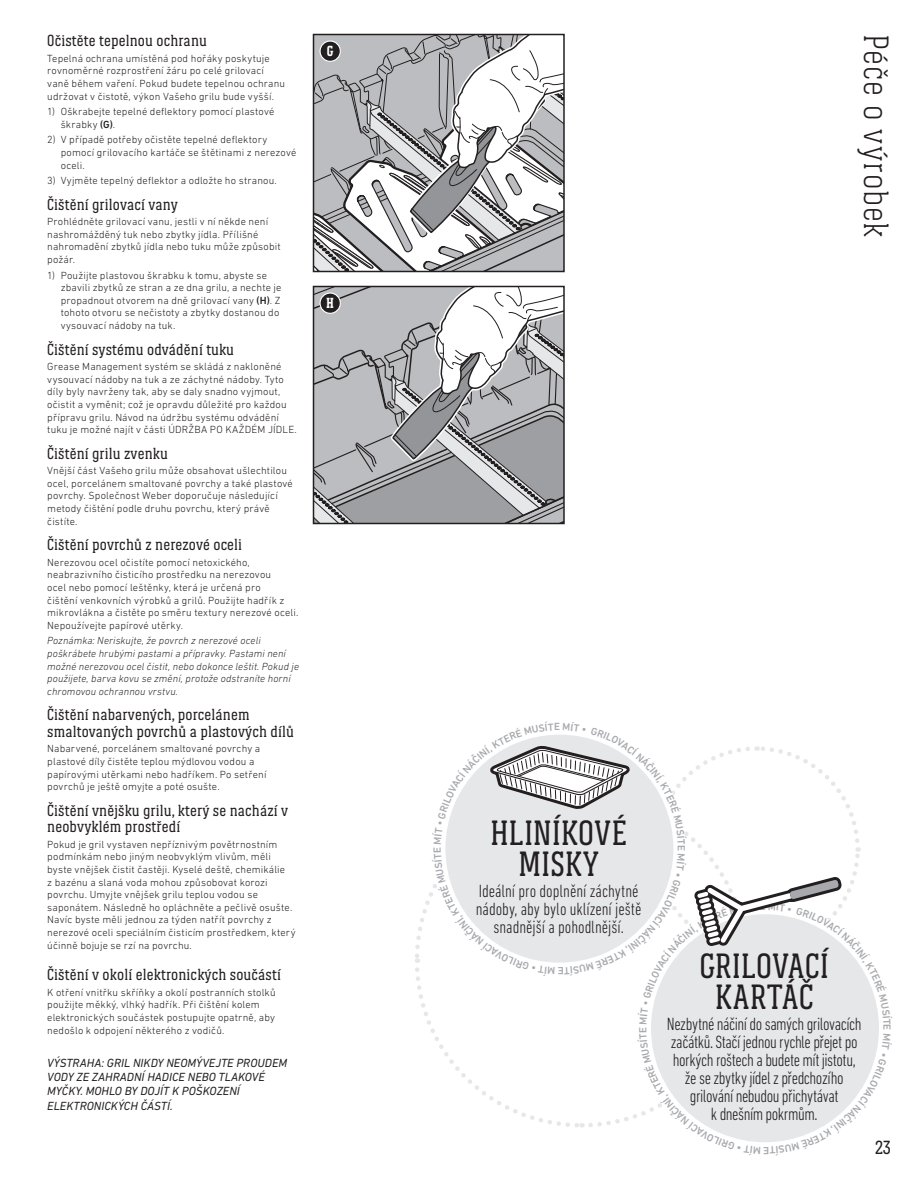
<style>
.page{position:relative;width:918px;height:1188px;background:#fff}
.page>*{position:absolute;margin:0;border:0;box-sizing:border-box;transform-origin:0 0}
.t1{font:36px/31.5px "Weber Serif";color:#231f20;text-align:center}
.t2{font:300 36px "Weber Serif";letter-spacing:.025em;color:#231f20}
.t3{font:19.5px "Weber Serif";color:#231f20}
.t4{font:300 condensed 18px/18px "DIN Next LT Pro";letter-spacing:-.025em;color:#231f20;text-align:center}
.t5{font:300 condensed 18px/18px "DIN Next LT Pro";color:#231f20;text-align:center}
.t6{font:16.5px/16.5px "Weber Serif";letter-spacing:.01em;color:#231f20}
.t7{font:700 15px "Weber Serif";color:#fff}
.t8{font:italic 12px/14.4px "DIN Next LT Pro";color:#231f20}
.t9{font:300 10.5px/12.6px "DIN Next LT Pro";letter-spacing:.015em;color:#231f20}
.t10{font:italic 300 10.5px/12.6px "DIN Next LT Pro";letter-spacing:.01em;color:#231f20}
.s1{font-weight:500}
</style>
<div class="page">
<svg style="left:316px;top:37px;width:246px;height:232px"></svg>
<div style="left:313px;top:34px;width:252px;height:238px;border:2px solid #231f20"></div>
<div style="left:320px;top:41px;width:20px;height:20px;background:#231f20;border-radius:50%"></div>
<div style="left:320px;top:40px;width:21px;height:22px;border:1px solid #fff;border-radius:50%"></div>
<svg style="left:316px;top:289px;width:246px;height:232px;background:#b1b1b4"></svg>
<div style="left:313px;top:286px;width:252px;height:238px;border:2px solid #231f20"></div>
<div style="left:320px;top:293px;width:20px;height:20px;background:#231f20;border-radius:50%"></div>
<div style="left:320px;top:292px;width:21px;height:22px;border:1px solid #fff;border-radius:50%"></div>
<svg style="left:415px;top:735px;width:464px;height:407px"></svg>
<h3 class="t6" style="left:47px;top:32px;width:161px">Očistěte tepelnou ochranu</h3>
<p class="t9" style="left:47px;top:52px;width:240px">Tepelná ochrana umístěná pod hořáky poskytuje rovnoměrné rozprostření žáru po celé grilovací vaně během vaření. Pokud budete tepelnou ochranu udržovat v čistotě, výkon Vašeho grilu bude vyšší.</p>
<p class="t9" style="left:61px;top:105px;width:215px;text-indent:-14px">1) Oškrabejte tepelné deflektory pomocí plastové škrabky <span class="s1">(G)</span>.</p>
<p class="t9" style="left:61px;top:133px;width:237px;text-indent:-14px">2) V případě potřeby očistěte tepelné deflektory pomocí grilovacího kartáče se štětinami z nerezové oceli.</p>
<p class="t9" style="left:47px;top:174px;width:231px">3) Vyjměte tepelný deflektor a odložte ho stranou.</p>
<h3 class="t6" style="left:47px;top:196px;width:132px">Čištění grilovací vany</h3>
<p class="t9" style="left:47px;top:215px;width:235px">Prohlédněte grilovací vanu, jestli v ní někde není nashromážděný tuk nebo zbytky jídla. Přílišné nahromadění zbytků jídla nebo tuku může způsobit požár.</p>
<p class="t9" style="left:61px;top:269px;width:222px;text-indent:-14px">1) Použijte plastovou škrabku k tomu, abyste se zbavili zbytků ze stran a ze dna grilu, a nechte je propadnout otvorem na dně grilovací vany <span class="s1">(H)</span>. Z tohoto otvoru se nečistoty a zbytky dostanou do vysouvací nádoby na tuk.</p>
<h3 class="t6" style="left:47px;top:341px;width:188px">Čištění systému odvádění tuku</h3>
<p class="t9" style="left:47px;top:360px;width:251px">Grease Management systém se skládá z nakloněné vysouvací nádoby na tuk a ze záchytné nádoby. Tyto díly byly navrženy tak, aby se daly snadno vyjmout, očistit a vyměnit; což je opravdu důležité pro každou přípravu grilu. Návod na údržbu systému odvádění tuku je možné najít v části ÚDRŽBA PO KAŽDÉM JÍDLE.</p>
<h3 class="t6" style="left:47px;top:445px;width:122px">Čištění grilu zvenku</h3>
<p class="t9" style="left:47px;top:464px;width:247px">Vnější část Vašeho grilu může obsahovat ušlechtilou ocel, porcelánem smaltované povrchy a také plastové povrchy. Společnost Weber doporučuje následující metody čištění podle druhu povrchu, který právě čistíte.</p>
<h3 class="t6" style="left:47px;top:536px;width:196px">Čištění povrchů z nerezové oceli</h3>
<p class="t9" style="left:47px;top:556px;width:253px">Nerezovou ocel očistíte pomocí netoxického, neabrazivního čisticího prostředku na nerezovou<br>ocel nebo pomocí leštěnky, která je určená pro<br>čištění venkovních výrobků a grilů. Použijte hadřík z mikrovlákna a čistěte po směru textury nerezové oceli.<br>Nepoužívejte papírové utěrky.</p>
<p class="t10" style="left:47px;top:634px;width:253px">Poznámka: Neriskujte, že povrch z nerezové oceli poškrábete hrubými pastami a přípravky. Pastami není možné nerezovou ocel čistit, nebo dokonce leštit. Pokud je použijete, barva kovu se změní, protože odstraníte horní chromovou ochrannou vrstvu.</p>
<h3 class="t6" style="left:47px;top:706px;width:248px">Čištění nabarvených, porcelánem smaltovaných povrchů a plastových dílů</h3>
<p class="t9" style="left:47px;top:742px;width:221px">Nabarvené, porcelánem smaltované povrchy a plastové díly čistěte teplou mýdlovou vodou a papírovými utěrkami nebo hadříkem. Po setření povrchů je ještě omyjte a poté osušte.</p>
<h3 class="t6" style="left:47px;top:802px;width:242px">Čištění vnějšku grilu, který se nachází v neobvyklém prostředí</h3>
<p class="t9" style="left:47px;top:838px;width:250px">Pokud je gril vystaven nepříznivým povětrnostním podmínkám nebo jiným neobvyklým vlivům, měli byste vnějšek čistit častěji. Kyselé deště, chemikálie<br>z bazénu a slaná voda mohou způsobovat korozi povrchu. Umyjte vnějšek grilu teplou vodou se saponátem. Následně ho opláchněte a pečlivě osušte.<br>Navíc byste měli jednou za týden natřít povrchy z nerezové oceli speciálním čisticím prostředkem, který účinně bojuje se rzí na povrchu.</p>
<h3 class="t6" style="left:47px;top:966px;width:235px">Čištění v okolí elektronických součástí</h3>
<p class="t9" style="left:47px;top:986px;width:230px">K otření vnitřku skříňky a okolí postranních stolků použijte měkký, vlhký hadřík. Při čištění kolem elektronických součástek postupujte opatrně, aby nedošlo k odpojení některého z vodičů.</p>
<p class="t8" style="left:47px;top:1055px;width:242px">VÝSTRAHA: GRIL NIKDY NEOMÝVEJTE PROUDEM VODY ZE ZAHRADNÍ HADICE NEBO TLAKOVÉ MYČKY. MOHLO BY DOJÍT K POŠKOZENÍ ELEKTRONICKÝCH ČÁSTÍ.</p>
<h3 class="t7" style="left:327px;top:43px;width:8px">G</h3>
<h3 class="t7" style="left:326px;top:295px;width:9px">H</h3>
<h1 class="t2" style="left:896px;top:34px;width:205px;rotate:90deg">Péče o výrobek</h1>
<h1 class="t1" style="left:490px;top:817px;width:139px">HLINÍKOVÉ<br>MISKY</h1>
<h3 class="t5" style="left:476px;top:882px;width:167px">Ideální pro doplnění záchytné nádoby, aby bylo uklízení ještě snadnější a pohodlnější.</h3>
<h1 class="t1" style="left:699px;top:950px;width:131px">GRILOVACÍ<br>KARTÁČ</h1>
<h3 class="t4" style="left:667px;top:1015px;width:196px">Nezbytné náčiní do samých grilovacích začátků. Stačí jednou rychle přejet po horkých roštech a budete mít jistotu, že se zbytky jídel z předchozího grilování nebudou přichytávat<br>k dnešním pokrmům.</h3>
<h2 class="t3" style="left:875px;top:1137px;width:17px">23</h2>
</div>
